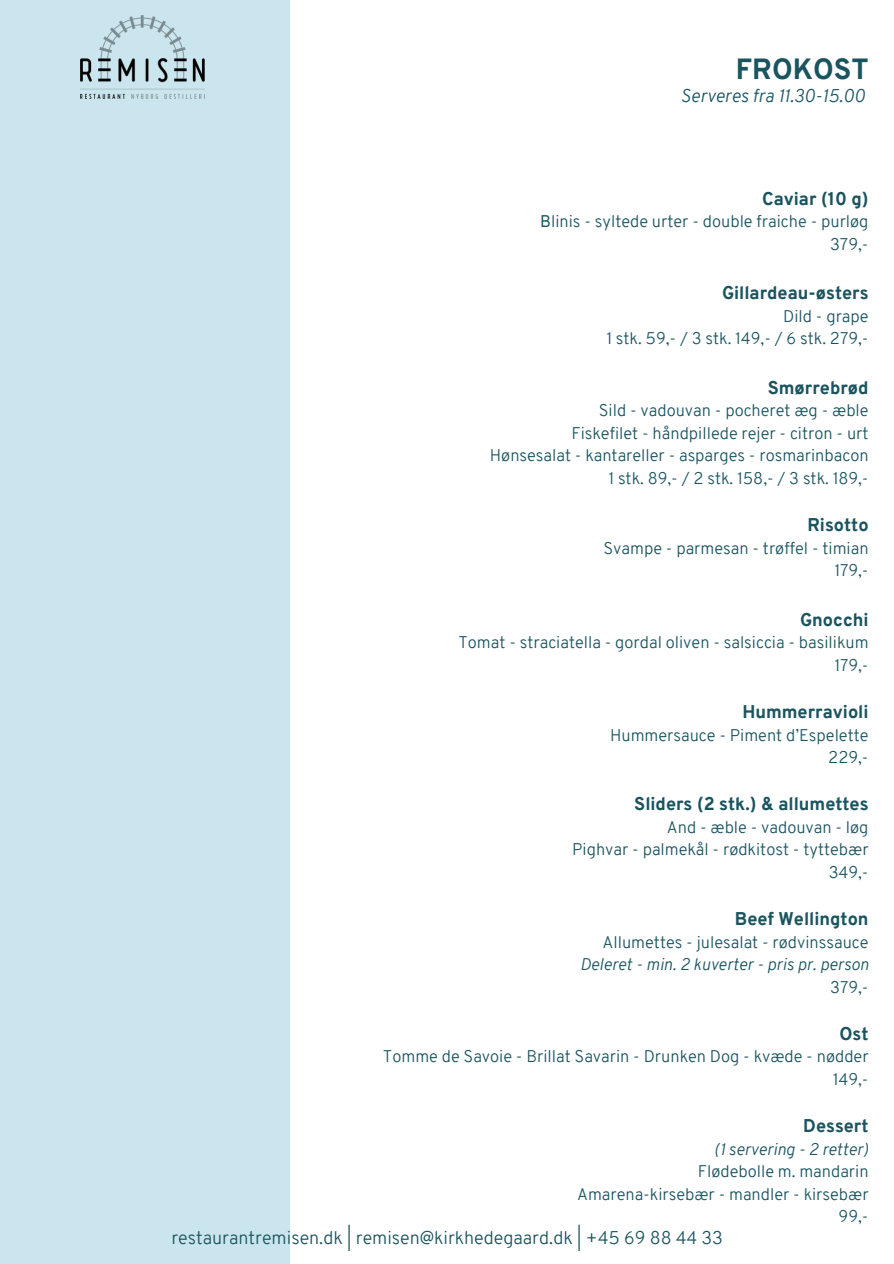
<style>
.page{position:relative;width:894px;height:1264px;background:#fff}
.page>*{position:absolute;margin:0;border:0;box-sizing:border-box;transform-origin:0 0}
.t1{font:800 28.5px "Overpass";color:#1a545f}
.t2{font:800 18px "Overpass";color:#1a545f}
.t3{font:300 18px "Overpass";color:#1a545f}
.t4{font:italic 300 18px "Overpass";color:#195363}
.t5{font:300 16.5px "Overpass";color:#1a545f}
.t6{font:italic 300 16.5px "Overpass";color:#1a545f}
.s1{font-weight:400}
</style>
<div class="page">
<div style="left:0;top:0;width:289px;height:1263px;background:#cae5ed"></div>
<img style="left:80px;top:15px;width:124px;height:83px">
<h1 class="t1" style="left:735px;top:58px;width:134px">FROKOST</h1>
<p class="t4" style="left:680px;top:89px;width:185px">Serveres fra 11.30-15.00</p>
<p class="t2" style="left:762px;top:191px;width:108px">Caviar (10 g)</p>
<p class="t5" style="left:540px;top:215px;width:330px"><span class="s1">B</span>linis - syltede urter - double fraiche - purløg</p>
<p class="t5" style="left:829px;top:237px;width:40px">379,-</p>
<p class="t2" style="left:721px;top:286px;width:148px">Gillardeau-østers</p>
<p class="t5" style="left:783px;top:309px;width:87px">Dild - grape</p>
<p class="t5" style="left:606px;top:332px;width:264px">1 stk. 59,- / 3 stk. 149,- / 6 stk. 279,-</p>
<p class="t2" style="left:767px;top:380px;width:102px">Smørrebrød</p>
<p class="t5" style="left:598px;top:404px;width:271px">Sild - vadouvan - pocheret æg - æble</p>
<p class="t5" style="left:571px;top:426px;width:298px">Fiskefilet - håndpillede rejer - citron - urt</p>
<p class="t5" style="left:489px;top:449px;width:380px">Hønsesalat - kantareller - asparges - rosmarinbacon</p>
<p class="t5" style="left:608px;top:471px;width:261px">1 stk. 89,- / 2 stk. 158,- / 3 stk. 189,-</p>
<p class="t2" style="left:807px;top:517px;width:63px">Risotto</p>
<p class="t5" style="left:603px;top:541px;width:266px">Svampe - parmesan - trøffel - timian</p>
<p class="t5" style="left:834px;top:564px;width:36px">179,-</p>
<p class="t2" style="left:799px;top:612px;width:70px">Gnocchi</p>
<p class="t5" style="left:458px;top:636px;width:411px">Tomat - straciatella - gordal oliven - salsiccia - basilikum</p>
<p class="t5" style="left:834px;top:658px;width:36px">179,-</p>
<p class="t2" style="left:742px;top:704px;width:128px">Hummerravioli</p>
<p class="t5" style="left:610px;top:728px;width:260px">Hummersauce - Piment d’Espelette</p>
<p class="t5" style="left:828px;top:750px;width:42px">229,-</p>
<p class="t2" style="left:634px;top:796px;width:236px">Sliders (2 stk.) &amp; allumettes</p>
<p class="t5" style="left:666px;top:820px;width:203px">And - æble - vadouvan - løg</p>
<p class="t5" style="left:572px;top:843px;width:298px">Pighvar - palmekål - rødkitost - tyttebær</p>
<p class="t5" style="left:828px;top:865px;width:41px">349,-</p>
<p class="t2" style="left:734px;top:911px;width:135px">Beef Wellington</p>
<p class="t5" style="left:602px;top:935px;width:267px">Allumettes - julesalat - rødvinssauce</p>
<p class="t6" style="left:580px;top:957px;width:290px">Deleret - min. 2 kuverter - pris pr. person</p>
<p class="t5" style="left:829px;top:980px;width:40px">379,-</p>
<p class="t2" style="left:839px;top:1026px;width:31px">Ost</p>
<p class="t5" style="left:383px;top:1050px;width:487px">Tomme de Savoie - Brillat Savarin - Drunken Dog - kvæde - nødder</p>
<p class="t5" style="left:832px;top:1072px;width:37px">149,-</p>
<p class="t2" style="left:803px;top:1118px;width:67px">Dessert</p>
<p class="t6" style="left:713px;top:1142px;width:156px">(1 servering - 2 retter)</p>
<p class="t5" style="left:697px;top:1164px;width:172px">Flødebolle m. mandarin</p>
<p class="t5" style="left:577px;top:1187px;width:293px">Amarena-kirsebær - mandler - kirsebær</p>
<p class="t5" style="left:838px;top:1209px;width:32px">99,-</p>
<p class="t3" style="left:171px;top:1229px;width:553px">restaurantremisen.dk | remisen@kirkhedegaard.dk | +45 69 88 44 33</p>
</div>
